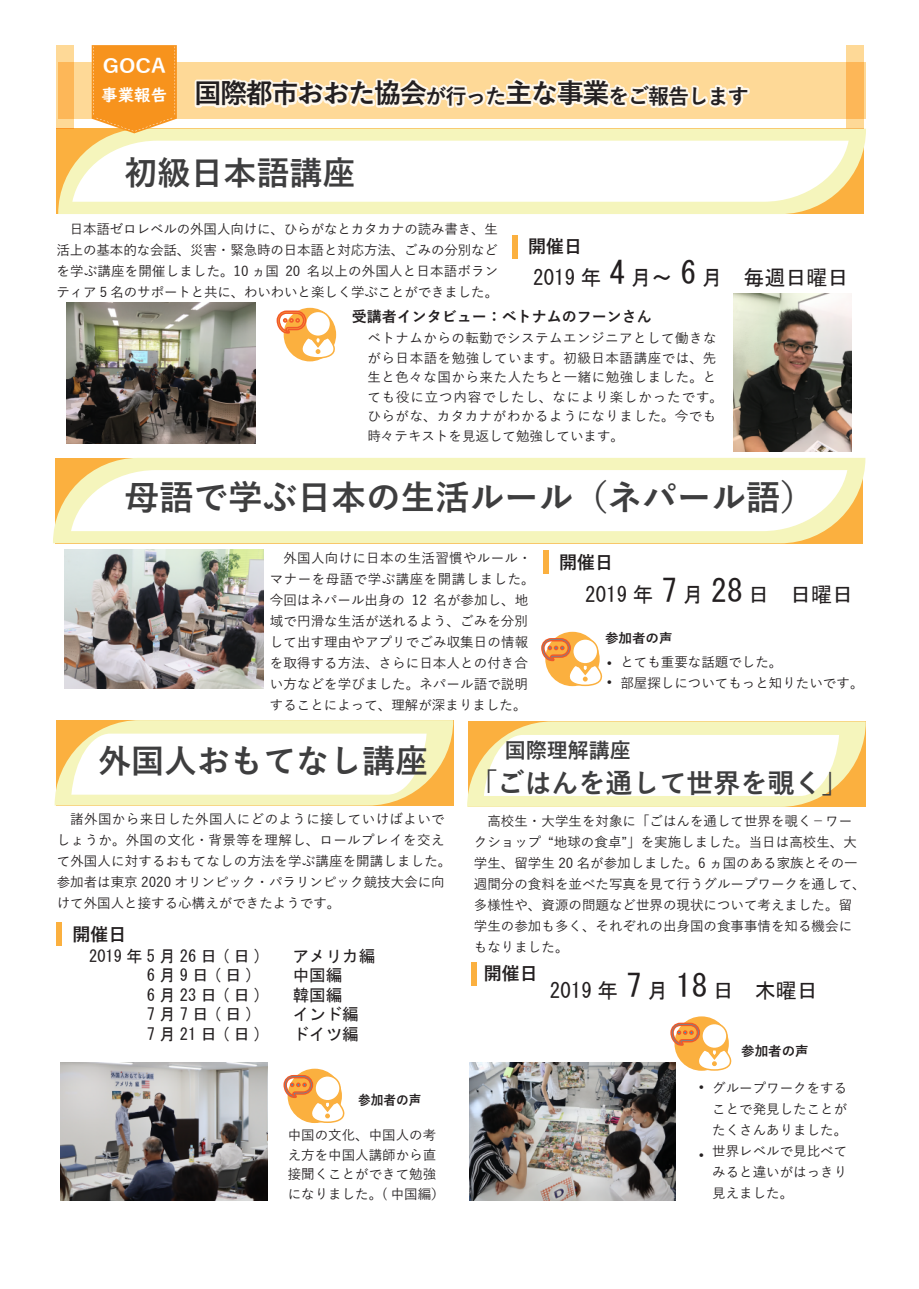
<style>
.page{position:relative;width:919px;height:1289px;background:#fff}
.page>*{position:absolute;margin:0;border:0;box-sizing:border-box;transform-origin:0 0}
.t1{font:700 34.5px "Yu Gothic";color:#3e3e3f}
.t2{font:700 33px "Yu Gothic";color:#3e3e3f}
.t3{font:700 27px "Yu Gothic";letter-spacing:-.05em;color:#231f20}
.t4{font:700 27px "Yu Gothic";color:#3e3e3f}
.t5{font:21px "MS Gothic";color:#231f20}
.t6{font:700 21px "Yu Gothic";color:#3e3e3f}
.t7{font:700 19.5px "Yu Gothic";color:#fff;scale:1.1 1}
.t8{font:700 18px "Yu Gothic";color:#231f20}
.t9{font:16.5px/19.5px "MS Gothic";letter-spacing:.25em;color:#231f20}
.t10{font:16.5px/19.5px "MS Gothic";color:#231f20}
.t11{font:16.5px "UD Digi Kyokasho N B";color:#fff}
.t12{font:700 15px "Yu Gothic";color:#231f20}
.t13{font:500 13.5px/21px "Yu Gothic";color:#231f20}
.t14{font:500 13.5px/19.5px "Yu Gothic";letter-spacing:.04em;color:#231f20}
.t15{font:700 13.5px "Yu Gothic";color:#231f20}
.t16{font:700 13.5px "Yu Gothic";color:#231f20;scale:.94 1}
.t17{font:700 13.2px "Yu Gothic";color:#231f20}
.s1{font-family:"UD Digi Kyokasho N B";font-weight:400;font-size:16.5px;color:#fff}
.s2{font-size:21px}
.s3{font-size:31.5px}
</style>
<div class="page">
<div style="left:58px;top:63px;width:807px;height:56px;background:#fed997"></div>
<div style="left:471px;top:961px;width:5px;height:24px;background:#fbb03f"></div>
<svg style="left:57px;top:45px;width:17px;height:83px"></svg>
<svg style="left:846px;top:45px;width:17px;height:83px"></svg>
<svg style="left:194px;top:78px;width:556px;height:30px"></svg>
<svg style="left:58px;top:129px;width:808px;height:85px;background:#f5edaf"></svg>
<svg style="left:72px;top:141px;width:776px;height:61px"></svg>
<div style="left:512px;top:235px;width:5px;height:23px;background:#fbb03f"></div>
<div style="left:284px;top:308px;width:52px;height:53px;border:2px solid #fbb03f;border-radius:50%"></div>
<svg style="left:276px;top:310px;width:59px;height:49px"></svg>
<svg style="left:53px;top:458px;width:812px;height:85px;background:#f5edaf"></svg>
<div style="left:543px;top:550px;width:6px;height:23px;background:#fbb03f"></div>
<svg style="left:71px;top:470px;width:776px;height:61px"></svg>
<div style="left:57px;top:922px;width:5px;height:23px;background:#fbb03f"></div>
<svg style="left:92px;top:45px;width:85px;height:88px;background:#f79a2b"></svg>
<img style="left:733px;top:293px;width:118px;height:158px">
<img style="left:67px;top:302px;width:189px;height:142px">
<img style="left:65px;top:549px;width:199px;height:139px">
<img style="left:61px;top:1062px;width:207px;height:138px">
<div style="left:288px;top:1069px;width:53px;height:53px;background:#fbb03f;border-radius:50%"></div>
<svg style="left:283px;top:1074px;width:62px;height:49px"></svg>
<svg style="left:670px;top:1021px;width:61px;height:50px"></svg>
<div style="left:546px;top:632px;width:53px;height:53px;background:#fbb03f;border-radius:50%"></div>
<svg style="left:541px;top:637px;width:61px;height:50px"></svg>
<svg style="left:55px;top:720px;width:398px;height:85px"></svg>
<svg style="left:467px;top:721px;width:398px;height:85px"></svg>
<img style="left:469px;top:1062px;width:206px;height:137px">
<h3 class="t7" style="left:103px;top:55px;width:59px">GOCA</h3>
<p class="t11" style="left:101px;top:85px;width:67px">事業報告</p>
<h3 class="t7" style="left:103px;top:65px;width:59px">GOCA</h3>
<h3 class="t3" style="left:101px;top:78px;width:649px"><span class="s1">事業報告</span> 国際都市おおた協会<span class="s2">が行った</span>主な事業<span class="s2">をご報告します</span></h3>
<h2 class="t2" style="left:124px;top:155px;width:232px">初級日本語講座</h2>
<p class="t13" style="left:56px;top:216px;width:443px;text-align:justify">　日本語ゼロレベルの外国人向けに、ひらがなとカタカナの読み書き、生活上の基本的な会話、災害・緊急時の日本語と対応方法、ごみの分別などを学ぶ講座を開催しました。10 ヵ国 20 名以上の外国人と日本語ボランティア 5 名のサポートと共に、わいわいと楽しく学ぶことができました。</p>
<h3 class="t8" style="left:528px;top:236px;width:55px">開催日</h3>
<h3 class="t5" style="left:533px;top:267px;width:316px">2019 年 <span class="s3">4</span> 月～ <span class="s3">6</span> 月 毎週日曜日</h3>
<p class="t12" style="left:352px;top:308px;width:301px">受講者インタビュー：ベトナムのフーンさん</p>
<p class="t14" style="left:367px;top:326px;width:357px">ベトナムからの転勤でシステムエンジニアとして働きながら日本語を勉強しています。初級日本語講座では、先生と色々な国から来た人たちと一緒に勉強しました。とても役に立つ内容でしたし、なにより楽しかったです。ひらがな、カタカナがわかるようになりました。今でも時々テキストを見返して勉強しています。</p>
<h1 class="t1" style="left:124px;top:477px;width:692px">母語で学ぶ日本の生活ルール（ネパール語）</h1>
<p class="t13" style="left:270px;top:546px;width:266px">　外国人向けに日本の生活習慣やルール・マナーを母語で学ぶ講座を開講しました。今回はネパール出身の 12 名が参加し、地域で円滑な生活が送れるよう、ごみを分別して出す理由やアプリでごみ収集日の情報を取得する方法、さらに日本人との付き合い方などを学びました。ネパール語で説明することによって、理解が深まりました。</p>
<h3 class="t8" style="left:559px;top:551px;width:55px">開催日</h3>
<h3 class="t5" style="left:585px;top:584px;width:269px">2019 年 <span class="s3">7</span> 月 <span class="s3">28</span> 日　日曜日</h3>
<p class="t17" style="left:605px;top:630px;width:69px">参加者の声</p>
<p class="t13" style="left:620px;top:650px;width:244px">とても重要な話題でした。<br>部屋探しについてもっと知りたいです。</p>
<h3 class="t8" style="left:600px;top:653px;width:19px">・</h3>
<h3 class="t8" style="left:600px;top:672px;width:19px">・</h3>
<h2 class="t2" style="left:98px;top:742px;width:332px">外国人おもてなし講座</h2>
<h3 class="t6" style="left:505px;top:738px;width:127px">国際理解講座</h3>
<h3 class="t4" style="left:470px;top:768px;width:380px">「ごはんを通して世界を覗く」</h3>
<p class="t13" style="left:474px;top:809px;width:393px">　高校生・大学生を対象に「ごはんを通して世界を覗く－ワークショップ “地球の食卓”」を実施しました。当日は高校生、大学生、留学生 20 名が参加しました。6 ヵ国のある家族とその一週間分の食料を並べた写真を見て行うグループワークを通して、多様性や、資源の問題など世界の現状について考えました。留学生の参加も多く、それぞれの出身国の食事事情を知る機会にもなりました。</p>
<p class="t13" style="left:57px;top:806px;width:396px;text-indent:14px">諸外国から来日した外国人にどのように接していけばよいでしょうか。外国の文化・背景等を理解し、ロールプレイを交えて外国人に対するおもてなしの方法を学ぶ講座を開講しました。参加者は東京 2020 オリンピック・パラリンピック競技大会に向けて外国人と接する心構えができたようです。</p>
<h3 class="t8" style="left:72px;top:923px;width:55px">開催日</h3>
<p class="t9" style="left:147px;top:946px;width:133px;text-indent:-58px">2019年5月26日(日)　<br>6月9日(日)　<br>6月23日(日)<br>7月7日(日)　<br>7月21日(日)　</p>
<p class="t10" style="left:292px;top:946px;width:84px">アメリカ編中国編<br>韓国編<br>インド編ドイツ編</p>
<h3 class="t8" style="left:484px;top:963px;width:55px">開催日</h3>
<h3 class="t5" style="left:550px;top:979px;width:269px">2019 年 <span class="s3">7</span> 月 <span class="s3">18</span> 日　木曜日</h3>
<p class="t16" style="left:358px;top:1092px;width:69px">参加者の声</p>
<p class="t13" style="left:288px;top:1123px;width:159px;line-height:19.5px">中国の文化、中国人の考え方を中国人講師から直接聞くことができて勉強になりました。( 中国編）</p>
<p class="t15" style="left:741px;top:1043px;width:69px">参加者の声</p>
<h3 class="t8" style="left:692px;top:1077px;width:19px">・</h3>
<h3 class="t8" style="left:692px;top:1144px;width:19px">・</h3>
<p class="t13" style="left:712px;top:1076px;width:136px;text-align:justify">グループワークをすることで発見したことがたくさんありました。世界レベルで見比べてみると違いがはっきり見えました。</p>
</div>
